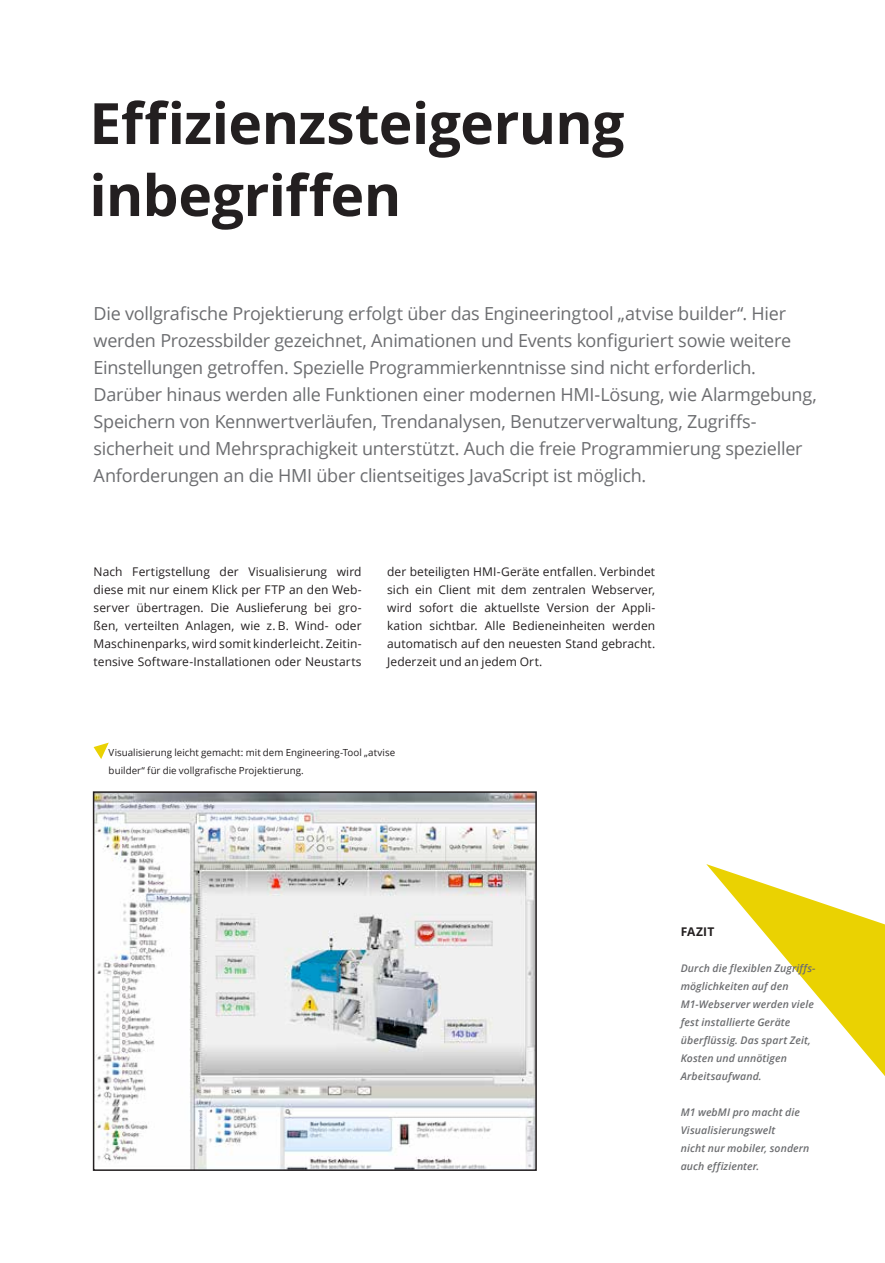
<style>
.page{position:relative;width:885px;height:1263px;background:#fff}
.page>*{position:absolute;margin:0;border:0;box-sizing:border-box;transform-origin:0 0}
.t1{font:700 57px/72px "Open Sans";letter-spacing:-.01em;color:#231f20}
.t2{font:18px/27px "Open Sans";letter-spacing:-.015em;color:#6c6d70}
.t3{font:12px/18px "Open Sans";letter-spacing:.005em;color:#231f20;text-align:justify}
.t4{font:700 12px "Open Sans";letter-spacing:.015em;color:#231f20}
.t5{font:italic 600 10.5px/18px "Open Sans";letter-spacing:.01em;color:#6c6d70}
.t6{font:9.75px/18px "Open Sans";letter-spacing:.005em;color:#231f20}
</style>
<div class="page">
<img style="left:96px;top:794px;width:437px;height:374px">
<div style="left:93px;top:791px;width:443px;height:380px;border:2px solid #231f20"></div>
<svg style="left:94px;top:743px;width:15px;height:16px"></svg>
<svg style="left:706px;top:864px;width:178px;height:211px"></svg>
<h1 class="t1" style="left:89px;top:86px;width:536px">Effizienzsteigerung inbegriffen</h1>
<p class="t2" style="left:94px;top:299px;width:724px">Die vollgrafische Projektierung erfolgt über das Engineeringtool „atvise builder“. Hier werden Prozessbilder gezeichnet, Animationen und Events konfiguriert sowie weitere Einstellungen getroffen. Spezielle Programmierkenntnisse sind nicht erforderlich.<br>Darüber hinaus werden alle Funktionen einer modernen HMI-Lösung, wie Alarmgebung, Speichern von Kennwertverläufen, Trendanalysen, Benutzerverwaltung, Zugriffs&shy;sicherheit und Mehrsprachigkeit unterstützt. Auch die freie Programmierung spezieller Anforderungen an die HMI über clientseitiges JavaScript ist möglich.</p>
<p class="t3" style="left:94px;top:562px;width:269px">Nach Fertigstellung der Visualisierung wird diese mit nur einem Klick per FTP an den Web&shy;server übertragen. Die Auslieferung bei gro&shy;ßen, verteilten Anlagen, wie z. B. Wind- oder Maschinenparks, wird somit kinderleicht. Zeitin&shy;tensive Software-Installationen oder Neustarts</p>
<p class="t3" style="left:387px;top:562px;width:269px">der beteiligten HMI-Geräte entfallen. Verbindet sich ein Client mit dem zentralen Webserver, wird sofort die aktuellste Version der Appli&shy;kation sichtbar. Alle Bedieneinheiten werden automatisch auf den neuesten Stand gebracht.<br>Jederzeit und an jedem Ort.</p>
<p class="t6" style="left:109px;top:743px;width:288px">Visualisierung leicht gemacht: mit dem Engineering-Tool „atvise builder“ für die vollgrafische Projektierung.</p>
<p class="t4" style="left:680px;top:923px;width:35px">FAZIT</p>
<p class="t5" style="left:680px;top:959px;width:136px">Durch die flexiblen Zugriffs&shy;möglichkeiten auf den<br>M1-Webserver werden viele fest installierte Geräte überflüssig. Das spart Zeit,<br>Kosten und unnötigen<br>Arbeitsaufwand.</p>
<p class="t5" style="left:680px;top:1103px;width:130px">M1 webMI pro macht die<br>Visualisierungswelt<br>nicht nur mobiler, sondern auch effizienter.</p>
</div>
